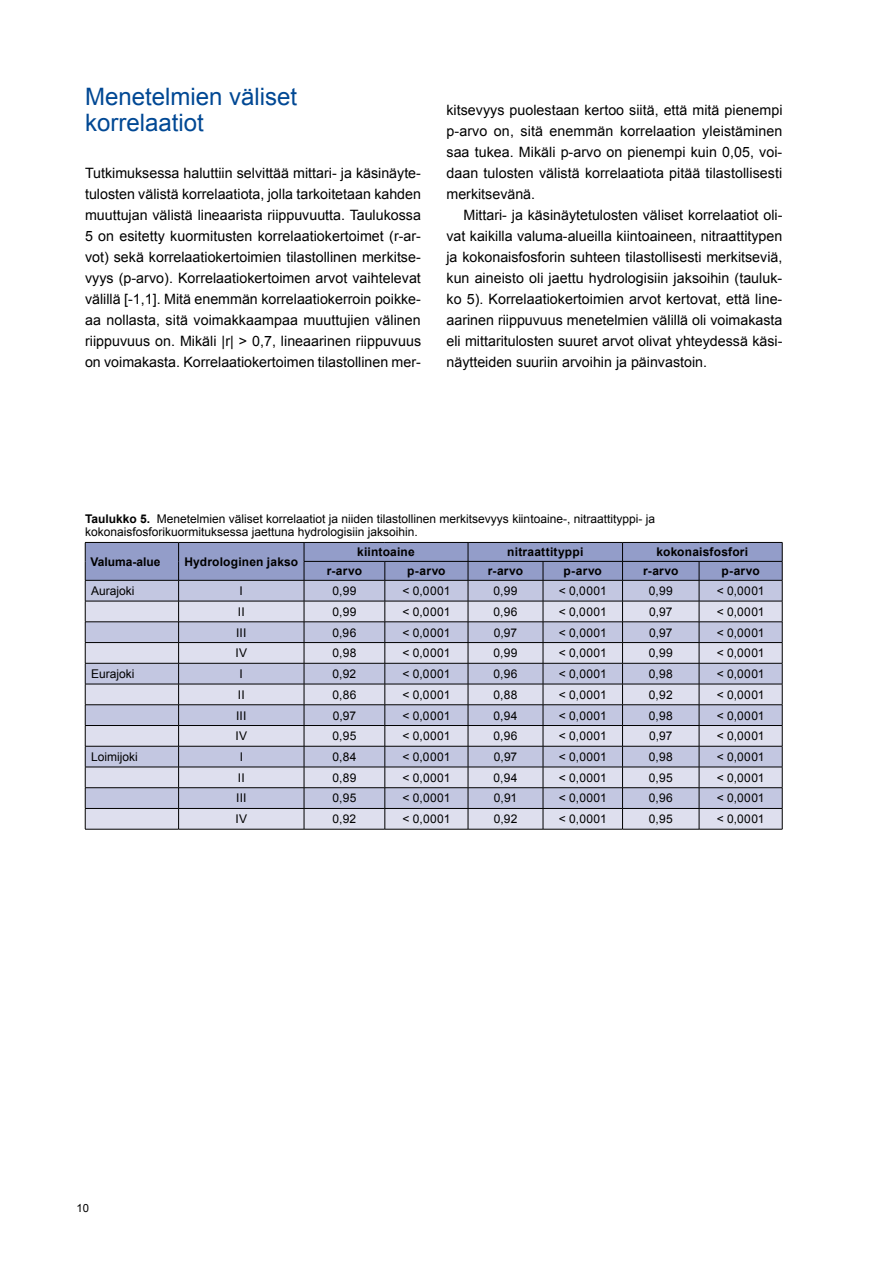
<style>
.page{position:relative;width:893px;height:1263px;background:#fff}
.page>*{position:absolute;margin:0;border:0;box-sizing:border-box;transform-origin:0 0}
.t1{font:24px/25.5px "Arial";color:#014894}
.t2{font:14.25px/21px "Arial";color:#000;text-align:justify}
.t3{font:12px/13.5px "Arial";color:#000}
.t4{font:700 12px "Arial";letter-spacing:.015em;color:#000}
.t5{font:11.25px "Arial";color:#000}
.s1{font-weight:700}
</style>
<div class="page">
<hr style="left:85px;top:829px;width:94px;height:1px;background:#000">
<hr style="left:179px;top:829px;width:125px;height:1px;background:#000">
<hr style="left:304px;top:829px;width:81px;height:1px;background:#000">
<hr style="left:385px;top:829px;width:83px;height:1px;background:#000">
<hr style="left:468px;top:829px;width:75px;height:1px;background:#000">
<hr style="left:543px;top:829px;width:79px;height:1px;background:#000">
<hr style="left:622px;top:829px;width:77px;height:1px;background:#000">
<hr style="left:699px;top:829px;width:83px;height:1px;background:#000">
<svg style="left:85px;top:542px;width:698px;height:287px;background:#bcc0d6"></svg>
<hr style="left:85px;top:580px;width:94px;height:1px;background:#000">
<hr style="left:179px;top:580px;width:125px;height:1px;background:#000">
<hr style="left:304px;top:580px;width:81px;height:1px;background:#000">
<hr style="left:385px;top:580px;width:83px;height:1px;background:#000">
<hr style="left:468px;top:580px;width:75px;height:1px;background:#000">
<hr style="left:543px;top:580px;width:79px;height:1px;background:#000">
<hr style="left:622px;top:580px;width:77px;height:1px;background:#000">
<hr style="left:699px;top:580px;width:83px;height:1px;background:#000">
<h1 class="t1" style="left:85px;top:84px;width:214px">Menetelmien väliset korrelaatiot</h1>
<p class="t2" style="left:85px;top:162px;width:338px">Tutkimuksessa haluttiin selvittää mittari- ja käsinäyte&shy;tulosten välistä korrelaatiota, jolla tarkoitetaan kahden muuttujan välistä lineaarista riippuvuutta. Taulukossa 5 on esitetty kuormitusten korrelaatiokertoimet (r-ar&shy;vot) sekä korrelaatiokertoimien tilastollinen merkitse&shy;vyys (p-arvo). Korrelaatiokertoimen arvot vaihtelevat välillä [-1,1]. Mitä enemmän korrelaatiokerroin poikke&shy;aa nollasta, sitä voimakkaampaa muuttujien välinen riippuvuus on. Mikäli |r| &gt; 0,7, lineaarinen riippuvuus on voimakasta. Korrelaatiokertoimen tilastollinen mer-</p>
<p class="t2" style="left:446px;top:99px;width:338px">kitsevyys puolestaan kertoo siitä, että mitä pienempi p-arvo on, sitä enemmän korrelaation yleistäminen saa tukea. Mikäli p-arvo on pienempi kuin 0,05, voi&shy;daan tulosten välistä korrelaatiota pitää tilastollisesti merkitsevänä.</p>
<p class="t2" style="left:446px;top:204px;width:337px;text-indent:17px">Mittari- ja käsinäytetulosten väliset korrelaatiot oli&shy;vat kaikilla valuma-alueilla kiintoaineen, nitraattitypen ja kokonaisfosforin suhteen tilastollisesti merkitseviä, kun aineisto oli jaettu hydrologisiin jaksoihin (tauluk&shy;ko 5). Korrelaatiokertoimien arvot kertovat, että line&shy;aarinen riippuvuus menetelmien välillä oli voimakasta eli mittaritulosten suuret arvot olivat yhteydessä käsi&shy;näytteiden suuriin arvoihin ja päinvastoin.</p>
<p class="t3" style="left:85px;top:512px;width:571px"><span class="s1">Taulukko 5.</span> Menetelmien väliset korrelaatiot ja niiden tilastollinen merkitsevyys kiintoaine-, nitraattityppi- ja kokonaisfosforikuormituksessa jaettuna hydrologisiin jaksoihin.</p>
<p class="t4" style="left:90px;top:553px;width:72px">Valuma-alue</p>
<p class="t4" style="left:184px;top:553px;width:115px">Hydrologinen jakso</p>
<p class="t4" style="left:357px;top:544px;width:59px">kiintoaine</p>
<p class="t4" style="left:507px;top:544px;width:78px">nitraattityppi</p>
<p class="t4" style="left:656px;top:544px;width:93px">kokonaisfosfori</p>
<p class="t4" style="left:327px;top:563px;width:37px">r-arvo</p>
<p class="t4" style="left:407px;top:563px;width:40px">p-arvo</p>
<p class="t4" style="left:488px;top:563px;width:37px">r-arvo</p>
<p class="t4" style="left:564px;top:563px;width:40px">p-arvo</p>
<p class="t4" style="left:643px;top:563px;width:37px">r-arvo</p>
<p class="t4" style="left:721px;top:563px;width:40px">p-arvo</p>
<p class="t3" style="left:91px;top:584px;width:45px">Aurajoki</p>
<p class="t3" style="left:240px;top:584px;width:5px">I</p>
<p class="t3" style="left:332px;top:584px;width:25px">0,99</p>
<p class="t3" style="left:402px;top:584px;width:49px">&lt; 0,0001</p>
<p class="t3" style="left:494px;top:584px;width:25px">0,99</p>
<p class="t3" style="left:559px;top:584px;width:49px">&lt; 0,0001</p>
<p class="t3" style="left:649px;top:584px;width:25px">0,99</p>
<p class="t3" style="left:717px;top:584px;width:49px">&lt; 0,0001</p>
<p class="t3" style="left:238px;top:605px;width:8px">II</p>
<p class="t3" style="left:332px;top:605px;width:25px">0,99</p>
<p class="t3" style="left:402px;top:605px;width:49px">&lt; 0,0001</p>
<p class="t3" style="left:493px;top:605px;width:25px">0,96</p>
<p class="t3" style="left:559px;top:605px;width:49px">&lt; 0,0001</p>
<p class="t3" style="left:649px;top:605px;width:25px">0,97</p>
<p class="t3" style="left:717px;top:605px;width:49px">&lt; 0,0001</p>
<p class="t3" style="left:236px;top:626px;width:12px">III</p>
<p class="t3" style="left:332px;top:626px;width:25px">0,96</p>
<p class="t3" style="left:402px;top:626px;width:49px">&lt; 0,0001</p>
<p class="t3" style="left:494px;top:626px;width:25px">0,97</p>
<p class="t3" style="left:559px;top:626px;width:49px">&lt; 0,0001</p>
<p class="t3" style="left:649px;top:626px;width:25px">0,97</p>
<p class="t3" style="left:717px;top:626px;width:49px">&lt; 0,0001</p>
<p class="t3" style="left:236px;top:646px;width:13px">IV</p>
<p class="t3" style="left:332px;top:646px;width:25px">0,98</p>
<p class="t3" style="left:402px;top:646px;width:49px">&lt; 0,0001</p>
<p class="t3" style="left:494px;top:646px;width:25px">0,99</p>
<p class="t3" style="left:559px;top:646px;width:49px">&lt; 0,0001</p>
<p class="t3" style="left:649px;top:646px;width:25px">0,99</p>
<p class="t3" style="left:717px;top:646px;width:49px">&lt; 0,0001</p>
<p class="t3" style="left:91px;top:667px;width:45px">Eurajoki</p>
<p class="t3" style="left:240px;top:667px;width:5px">I</p>
<p class="t3" style="left:333px;top:667px;width:25px">0,92</p>
<p class="t3" style="left:402px;top:667px;width:49px">&lt; 0,0001</p>
<p class="t3" style="left:493px;top:667px;width:25px">0,96</p>
<p class="t3" style="left:559px;top:667px;width:49px">&lt; 0,0001</p>
<p class="t3" style="left:649px;top:667px;width:25px">0,98</p>
<p class="t3" style="left:717px;top:667px;width:49px">&lt; 0,0001</p>
<p class="t3" style="left:238px;top:688px;width:8px">II</p>
<p class="t3" style="left:332px;top:688px;width:25px">0,86</p>
<p class="t3" style="left:402px;top:688px;width:49px">&lt; 0,0001</p>
<p class="t3" style="left:494px;top:688px;width:25px">0,88</p>
<p class="t3" style="left:559px;top:688px;width:49px">&lt; 0,0001</p>
<p class="t3" style="left:649px;top:688px;width:25px">0,92</p>
<p class="t3" style="left:717px;top:688px;width:49px">&lt; 0,0001</p>
<p class="t3" style="left:236px;top:709px;width:12px">III</p>
<p class="t3" style="left:333px;top:709px;width:25px">0,97</p>
<p class="t3" style="left:402px;top:709px;width:49px">&lt; 0,0001</p>
<p class="t3" style="left:494px;top:709px;width:25px">0,94</p>
<p class="t3" style="left:559px;top:709px;width:49px">&lt; 0,0001</p>
<p class="t3" style="left:649px;top:709px;width:25px">0,98</p>
<p class="t3" style="left:717px;top:709px;width:49px">&lt; 0,0001</p>
<p class="t3" style="left:236px;top:729px;width:13px">IV</p>
<p class="t3" style="left:332px;top:729px;width:25px">0,95</p>
<p class="t3" style="left:403px;top:729px;width:49px">&lt; 0,0001</p>
<p class="t3" style="left:494px;top:729px;width:25px">0,96</p>
<p class="t3" style="left:559px;top:729px;width:49px">&lt; 0,0001</p>
<p class="t3" style="left:649px;top:729px;width:25px">0,97</p>
<p class="t3" style="left:717px;top:729px;width:49px">&lt; 0,0001</p>
<p class="t3" style="left:91px;top:750px;width:48px">Loimijoki</p>
<p class="t3" style="left:240px;top:750px;width:5px">I</p>
<p class="t3" style="left:332px;top:750px;width:26px">0,84</p>
<p class="t3" style="left:402px;top:750px;width:49px">&lt; 0,0001</p>
<p class="t3" style="left:494px;top:750px;width:25px">0,97</p>
<p class="t3" style="left:559px;top:750px;width:49px">&lt; 0,0001</p>
<p class="t3" style="left:649px;top:750px;width:25px">0,98</p>
<p class="t3" style="left:717px;top:750px;width:49px">&lt; 0,0001</p>
<p class="t3" style="left:238px;top:771px;width:8px">II</p>
<p class="t3" style="left:332px;top:771px;width:25px">0,89</p>
<p class="t3" style="left:403px;top:771px;width:49px">&lt; 0,0001</p>
<p class="t3" style="left:494px;top:771px;width:25px">0,94</p>
<p class="t3" style="left:559px;top:771px;width:49px">&lt; 0,0001</p>
<p class="t3" style="left:649px;top:771px;width:25px">0,95</p>
<p class="t3" style="left:717px;top:771px;width:49px">&lt; 0,0001</p>
<p class="t3" style="left:236px;top:792px;width:12px">III</p>
<p class="t3" style="left:332px;top:792px;width:25px">0,95</p>
<p class="t3" style="left:403px;top:792px;width:49px">&lt; 0,0001</p>
<p class="t3" style="left:494px;top:792px;width:25px">0,91</p>
<p class="t3" style="left:559px;top:792px;width:49px">&lt; 0,0001</p>
<p class="t3" style="left:649px;top:792px;width:25px">0,96</p>
<p class="t3" style="left:717px;top:792px;width:49px">&lt; 0,0001</p>
<p class="t3" style="left:236px;top:812px;width:13px">IV</p>
<p class="t3" style="left:333px;top:812px;width:25px">0,92</p>
<p class="t3" style="left:403px;top:812px;width:49px">&lt; 0,0001</p>
<p class="t3" style="left:494px;top:812px;width:25px">0,92</p>
<p class="t3" style="left:559px;top:812px;width:49px">&lt; 0,0001</p>
<p class="t3" style="left:649px;top:812px;width:25px">0,95</p>
<p class="t3" style="left:717px;top:812px;width:49px">&lt; 0,0001</p>
<p class="t5" style="left:77px;top:1201px;width:14px">10</p>
</div>
